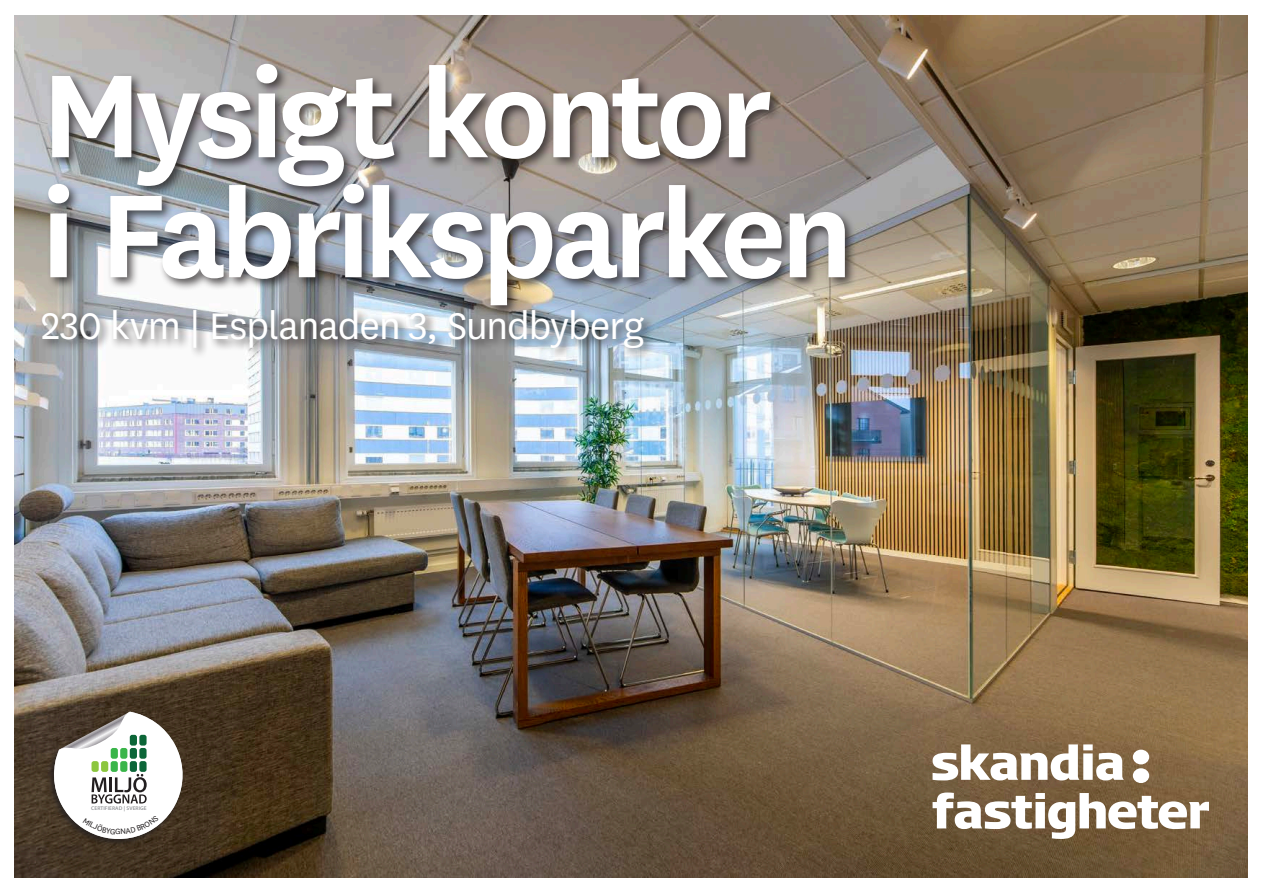
<style>
.page{position:relative;width:1263px;height:893px;background:#fff}
.page>*{position:absolute;margin:0;border:0;box-sizing:border-box;transform-origin:0 0}
.t1{font:600 138px "Skandia Sans";letter-spacing:-.045em;color:#fff}
.t2{font:43.35px "Skandia Sans";letter-spacing:-.02em;color:#fff}
.t3{font:600 5.4px "Myriad Pro";letter-spacing:.015em;color:#939598}
</style>
<div class="page">
<img style="left:15px;top:16px;width:1233px;height:861px">
<div style="left:39px;top:306px;width:617px;height:54px;background:#231f20;opacity:.75"></div>
<div style="left:44px;top:60px;width:813px;height:258px;background:#231f20;opacity:.75"></div>
<svg style="left:932px;top:744px;width:277px;height:95px"></svg>
<div style="left:47px;top:711px;width:138px;height:136px;background:#231f20;opacity:.75"></div>
<svg style="left:52px;top:712px;width:140px;height:136px"></svg>
<p class="t1" style="left:41px;top:21px;width:733px">Mysigt kontor</p>
<p class="t1" style="left:41px;top:141px;width:813px">i Fabriksparken</p>
<p class="t2" style="left:41px;top:298px;width:605px">230 kvm | Esplanaden 3, Sundbyberg</p>
<p class="t3" style="left:91px;top:805px;width:57px">CERTIFIERAD | SVERIGE</p>
</div>
